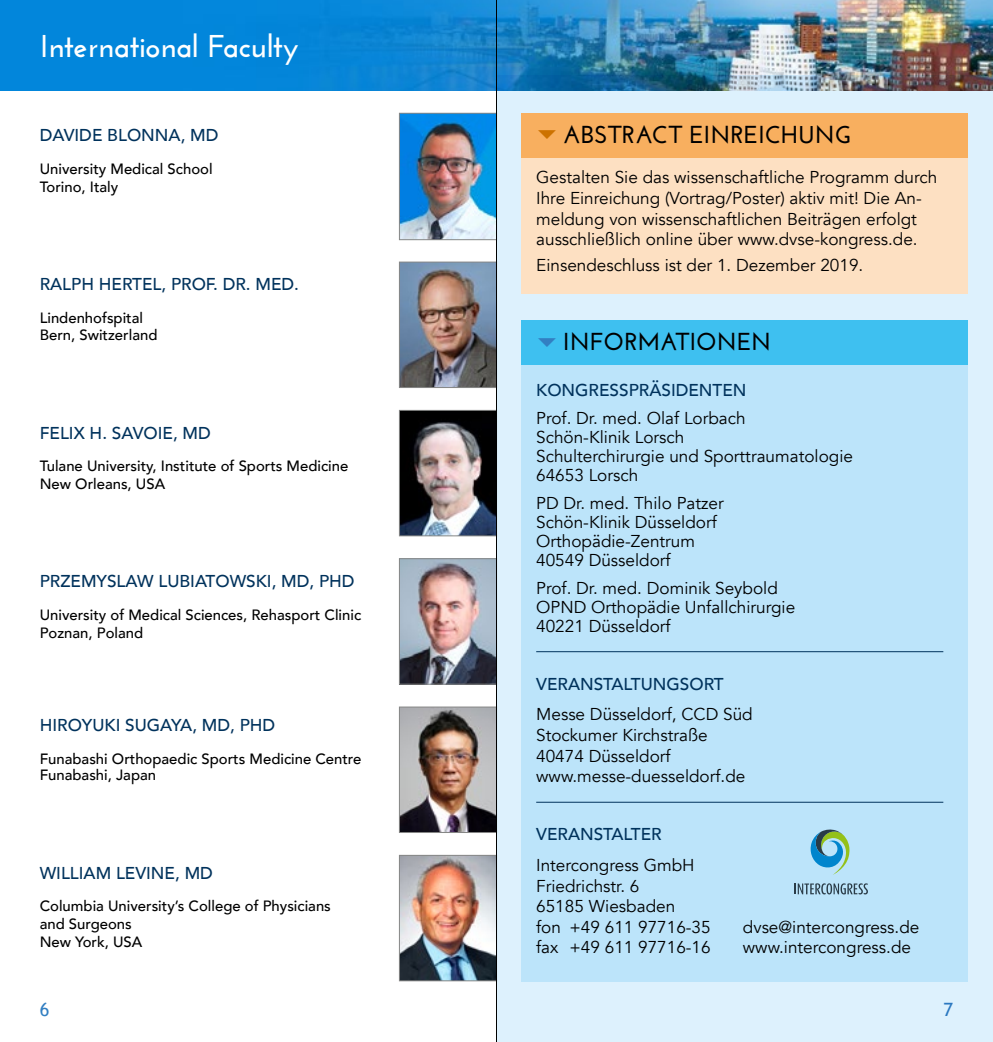
<style>
.page{position:relative;width:993px;height:1042px;background:#fff}
.page>*{position:absolute;margin:0;border:0;box-sizing:border-box;transform-origin:0 0}
.t1{font:700 31.5px "Josefin Sans";color:#fff}
.t2{font:700 24.5px "Josefin Sans";color:#000}
.t3{font:18.38px "Trebuchet MS";color:#327fc2}
.t4{font:17.15px/20.7px "Avenir";color:#000}
.t5{font:500 17.15px "Avenir";color:#00325c}
.t6{font:500 14.88px/17.8px "Avenir";color:#000}
</style>
<div class="page">
<img style="left:0;top:0;width:992px;height:91px">
<div style="left:496px;top:76px;width:496px;height:966px;background:#ddf1fd"></div>
<div style="left:521px;top:343px;width:446px;height:638px;background:#bce4fa"></div>
<div style="left:521px;top:113px;width:446px;height:181px;background:#fde0c2"></div>
<div style="left:521px;top:113px;width:446px;height:45px;background:#f8af5f"></div>
<div style="left:521px;top:320px;width:446px;height:45px;background:#3ec0f0"></div>
<hr style="left:536px;top:651px;width:407px;height:1px;background:#00325c">
<hr style="left:536px;top:802px;width:407px;height:1px;background:#00325c">
<svg style="left:794px;top:829px;width:74px;height:66px"></svg>
<img style="left:401px;top:115px;width:94px;height:123px">
<div style="left:399px;top:113px;width:98px;height:127px;border:1px solid #868786"></div>
<img style="left:401px;top:708px;width:93px;height:123px">
<div style="left:399px;top:706px;width:97px;height:127px;border:1px solid #868786"></div>
<img style="left:401px;top:857px;width:93px;height:122px">
<div style="left:399px;top:855px;width:97px;height:126px;border:1px solid #868786"></div>
<img style="left:401px;top:560px;width:93px;height:122px">
<div style="left:399px;top:558px;width:97px;height:126px;border:1px solid #868786"></div>
<img style="left:401px;top:412px;width:93px;height:122px">
<div style="left:399px;top:410px;width:97px;height:126px;border:1px solid #868786"></div>
<img style="left:401px;top:264px;width:93px;height:122px">
<div style="left:399px;top:262px;width:97px;height:126px;border:1px solid #868786"></div>
<hr style="left:496px;top:0;width:1px;height:1042px;background:#000">
<h1 class="t1" style="left:40px;top:28px;width:260px">International Faculty</h1>
<p class="t5" style="left:40px;top:120px;width:180px">DAVIDE BLONNA, MD</p>
<p class="t6" style="left:40px;top:159px;width:174px">University Medical School<br>Torino, Italy</p>
<p class="t5" style="left:40px;top:269px;width:261px">RALPH HERTEL, PROF. DR. MED.</p>
<p class="t6" style="left:40px;top:308px;width:119px">Lindenhofspital<br>Bern, Switzerland</p>
<p class="t5" style="left:40px;top:418px;width:173px">FELIX H. SAVOIE, MD</p>
<p class="t6" style="left:40px;top:457px;width:310px">Tulane University, Institute of Sports Medicine<br>New Orleans, USA</p>
<p class="t5" style="left:40px;top:567px;width:316px">PRZEMYSLAW LUBIATOWSKI, MD, PHD</p>
<p class="t6" style="left:40px;top:605px;width:323px">University of Medical Sciences, Rehasport Clinic<br>Poznan, Poland</p>
<p class="t5" style="left:40px;top:710px;width:237px">HIROYUKI SUGAYA, MD, PHD</p>
<p class="t6" style="left:40px;top:750px;width:323px;line-height:16.3px">Funabashi Orthopaedic Sports Medicine Centre<br>Funabashi, Japan</p>
<p class="t5" style="left:40px;top:858px;width:175px">WILLIAM LEVINE, MD</p>
<p class="t6" style="left:40px;top:896px;width:292px">Columbia University’s College of Physicians and Surgeons<br>New York, USA</p>
<h2 class="t2" style="left:563px;top:120px;width:290px">ABSTRACT EINREICHUNG</h2>
<p class="t4" style="left:536px;top:167px;width:402px">Gestalten Sie das wissenschaftliche Programm durch Ihre Einreichung (Vortrag/Poster) aktiv mit! Die An&shy;meldung von wissenschaftlichen Beiträgen erfolgt ausschließlich online über www.dvse-kongress.de.</p>
<p class="t4" style="left:536px;top:255px;width:328px">Einsendeschluss ist der 1. Dezember 2019.</p>
<h2 class="t2" style="left:563px;top:328px;width:209px">INFORMATIONEN</h2>
<p class="t5" style="left:536px;top:375px;width:212px">KONGRESSPRÄSIDENTEN</p>
<p class="t4" style="left:536px;top:409px;width:318px;line-height:18.7px">Prof. Dr. med. Olaf Lorbach<br>Schön-Klinik Lorsch<br>Schulterchirurgie und Sporttraumatologie<br>64653 Lorsch</p>
<p class="t4" style="left:536px;top:494px;width:189px;line-height:18.7px">PD Dr. med. Thilo Patzer<br>Schön-Klinik Düsseldorf<br>Orthopädie-Zentrum<br>40549 Düsseldorf</p>
<p class="t4" style="left:536px;top:579px;width:260px;line-height:18.7px">Prof. Dr. med. Dominik Seybold<br>OPND Orthopädie Unfallchirurgie<br>40221 Düsseldorf</p>
<p class="t5" style="left:536px;top:669px;width:189px">VERANSTALTUNGSORT</p>
<p class="t4" style="left:536px;top:704px;width:218px">Messe Düsseldorf, CCD Süd<br>Stockumer Kirchstraße<br>40474 Düsseldorf www.messe-duesseldorf.de</p>
<p class="t5" style="left:536px;top:819px;width:127px">VERANSTALTER</p>
<p class="t4" style="left:536px;top:855px;width:176px">Intercongress GmbH<br>Friedrichstr. 6<br>65185 Wiesbaden<br>fon +49 611 97716-35</p>
<p class="t4" style="left:742px;top:917px;width:178px">dvse@intercongress.de</p>
<p class="t4" style="left:536px;top:937px;width:176px">fax +49 611 97716-16</p>
<p class="t4" style="left:742px;top:937px;width:169px">www.intercongress.de</p>
<p class="t3" style="left:40px;top:998px;width:11px">6</p>
<p class="t3" style="left:943px;top:998px;width:11px">7</p>
</div>
